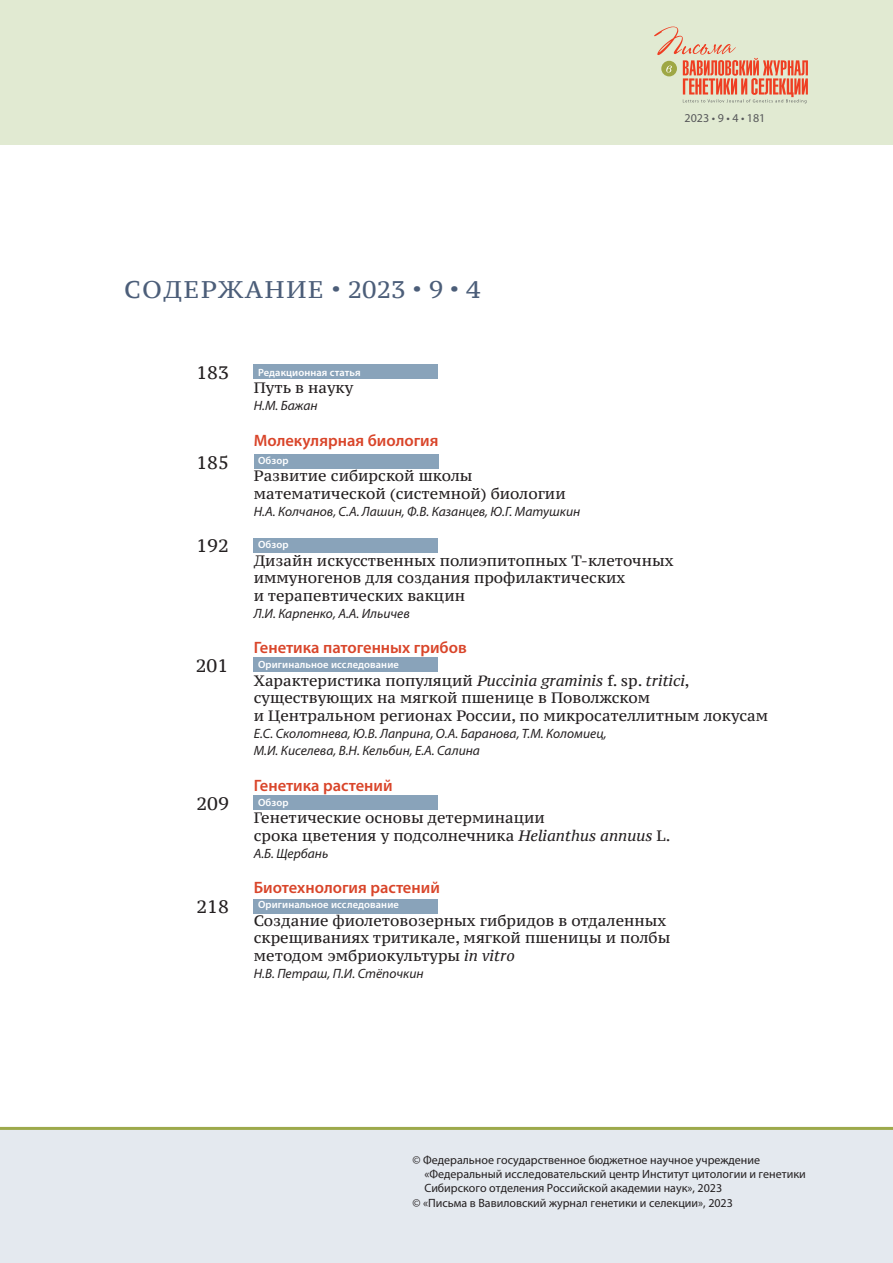
<style>
.page{position:relative;width:893px;height:1263px;background:#fff}
.page>*{position:absolute;margin:0;border:0;box-sizing:border-box;transform-origin:0 0}
.t1{font:24px "PT Serif Caption";letter-spacing:.055em;color:#4c5e79}
.t2{font:18px "PT Serif Caption";color:#231f20}
._004_VJ_Цитирование{font:600 16.5px "Myriad Pro";color:#d9452a}
._010_Pisma-VP--темат{font:600 16.5px "Myriad Pro";color:#d9452a}
._000_VJ_Content_Стат{font:15px/17.4px "PT Serif Caption";color:#231f20}
._010_Pisma-VP--темат-2{font:15px/17.4px "PT Serif Caption";color:#231f20}
._000_VJ_Content_Стат-2{font:italic 13.5px/17.4px "Myriad Pro";color:#231f20}
.t3{font:12px/14px "Myriad Pro";color:#231f20}
._004_VJ_Цитирование-2{font:12px "Myriad Pro";color:#57585a}
._010_Pisma-VP--темат-3{font:600 10.5px "Myriad Pro";letter-spacing:.01em;color:#fff}
.s1{font-size:19.5px}
.s2{font-style:italic}
</style>
<div class="page">
<div style="left:253px;top:364px;width:185px;height:15px;background:#89a3ba"></div>
<div style="left:253px;top:898px;width:185px;height:15px;background:#89a3ba"></div>
<div style="left:253px;top:795px;width:185px;height:15px;background:#89a3ba"></div>
<div style="left:253px;top:657px;width:185px;height:15px;background:#89a3ba"></div>
<div style="left:253px;top:538px;width:185px;height:15px;background:#89a3ba"></div>
<div style="left:0;top:1128px;width:893px;height:135px;background:#e4e9ef"></div>
<hr style="left:0;top:1127px;width:893px;height:3px;background:#9da94b">
<div style="left:0;top:0;width:893px;height:144px;background:#e1ead2"></div>
<svg style="left:654px;top:27px;width:154px;height:76px"></svg>
<div style="left:254px;top:454px;width:185px;height:14px;background:#89a3ba"></div>
<p class="t1" style="left:124px;top:274px;width:358px">СОДЕРЖАНИЕ <span class="s1">•</span> 2023 <span class="s1">•</span> 9 <span class="s1">•</span> 4</p>
<p class="_004_VJ_Цитирование-2" style="left:685px;top:110px;width:82px">2023 • 9 • 4 • 181</p>
<p class="t2" style="left:196px;top:361px;width:34px">183</p>
<p class="t2" style="left:196px;top:450px;width:34px">185</p>
<p class="t2" style="left:196px;top:534px;width:34px">192</p>
<p class="t2" style="left:196px;top:654px;width:34px">201</p>
<p class="t2" style="left:196px;top:792px;width:34px">209</p>
<p class="t2" style="left:196px;top:895px;width:34px">218</p>
<p class="_010_Pisma-VP--темат-3" style="left:258px;top:365px;width:104px">Редакционная статья</p>
<p class="_000_VJ_Content_Стат" style="left:254px;top:379px;width:101px">Путь в науку</p>
<p class="_000_VJ_Content_Стат-2" style="left:254px;top:397px;width:65px">Н.М. Бажан</p>
<p class="_004_VJ_Цитирование" style="left:254px;top:430px;width:186px">Молекулярная биология</p>
<p class="_010_Pisma-VP--темат-3" style="left:258px;top:454px;width:32px">Обзор</p>
<p class="_000_VJ_Content_Стат" style="left:254px;top:467px;width:313px">Развитие сибирской школы математической (системной) биологии</p>
<p class="_000_VJ_Content_Стат-2" style="left:254px;top:502px;width:328px">Н.А. Колчанов, С.А. Лашин, Ф.В. Казанцев, Ю.Г. Матушкин</p>
<p class="_010_Pisma-VP--темат-3" style="left:258px;top:538px;width:32px">Обзор</p>
<p class="_000_VJ_Content_Стат" style="left:254px;top:552px;width:421px">Дизайн искусственных полиэпитопных Т-клеточных иммуногенов для создания профилактических<br>и терапевтических вакцин</p>
<p class="_000_VJ_Content_Стат-2" style="left:254px;top:604px;width:158px">Л.И. Карпенко, А.А. Ильичев</p>
<p class="_004_VJ_Цитирование" style="left:254px;top:637px;width:214px">Генетика патогенных грибов</p>
<p class="_010_Pisma-VP--темат-3" style="left:258px;top:658px;width:142px">Оригинальное исследование</p>
<p class="_010_Pisma-VP--темат-2" style="left:254px;top:672px;width:516px">Характеристика популяций <span class="s2">Puccinia graminis</span> f. sp. <span class="s2">tritici</span>, существующих на мягкой пшенице в Поволжском<br>и Центральном регионах России, по микросателлитным локусам</p>
<p class="_000_VJ_Content_Стат-2" style="left:254px;top:724px;width:354px">Е.С. Сколотнева, Ю.В. Лаприна, О.А. Баранова, Т.М. Коломиец,<br>М.И. Киселева, В.Н. Кельбин, Е.А. Салина</p>
<p class="_004_VJ_Цитирование" style="left:254px;top:775px;width:140px">Генетика растений</p>
<p class="_010_Pisma-VP--темат-3" style="left:258px;top:796px;width:32px">Обзор</p>
<p class="_000_VJ_Content_Стат" style="left:254px;top:809px;width:418px">Генетические основы детерминации<br>срока цветения у подсолнечника <span class="s2">Helianthus annuus</span> L.</p>
<p class="_000_VJ_Content_Стат-2" style="left:254px;top:844px;width:76px">А.Б. Щербань</p>
<p class="_010_Pisma-VP--темат" style="left:254px;top:877px;width:188px">Биотехнология растений</p>
<p class="_010_Pisma-VP--темат-3" style="left:258px;top:898px;width:142px">Оригинальное исследование</p>
<p class="_000_VJ_Content_Стат" style="left:254px;top:912px;width:418px">Создание фиолетовозерных гибридов в отдаленных скрещиваниях тритикале, мягкой пшеницы и полбы методом эмбриокультуры <span class="s2">in vitro</span></p>
<p class="_000_VJ_Content_Стат-2" style="left:254px;top:964px;width:171px">Н.В. Петраш, П.И. Стёпочкин</p>
<p class="t3" style="left:424px;top:1153px;width:383px;text-indent:-12px">© Федеральное государственное бюджетное научное учреждение «Федеральный исследовательский центр Институт цитологии и генетики<br>Сибирского отделения Российской академии наук», 2023</p>
<p class="t3" style="left:412px;top:1195px;width:322px">© «Письма в Вавиловский журнал генетики и селекции», 2023</p>
</div>
